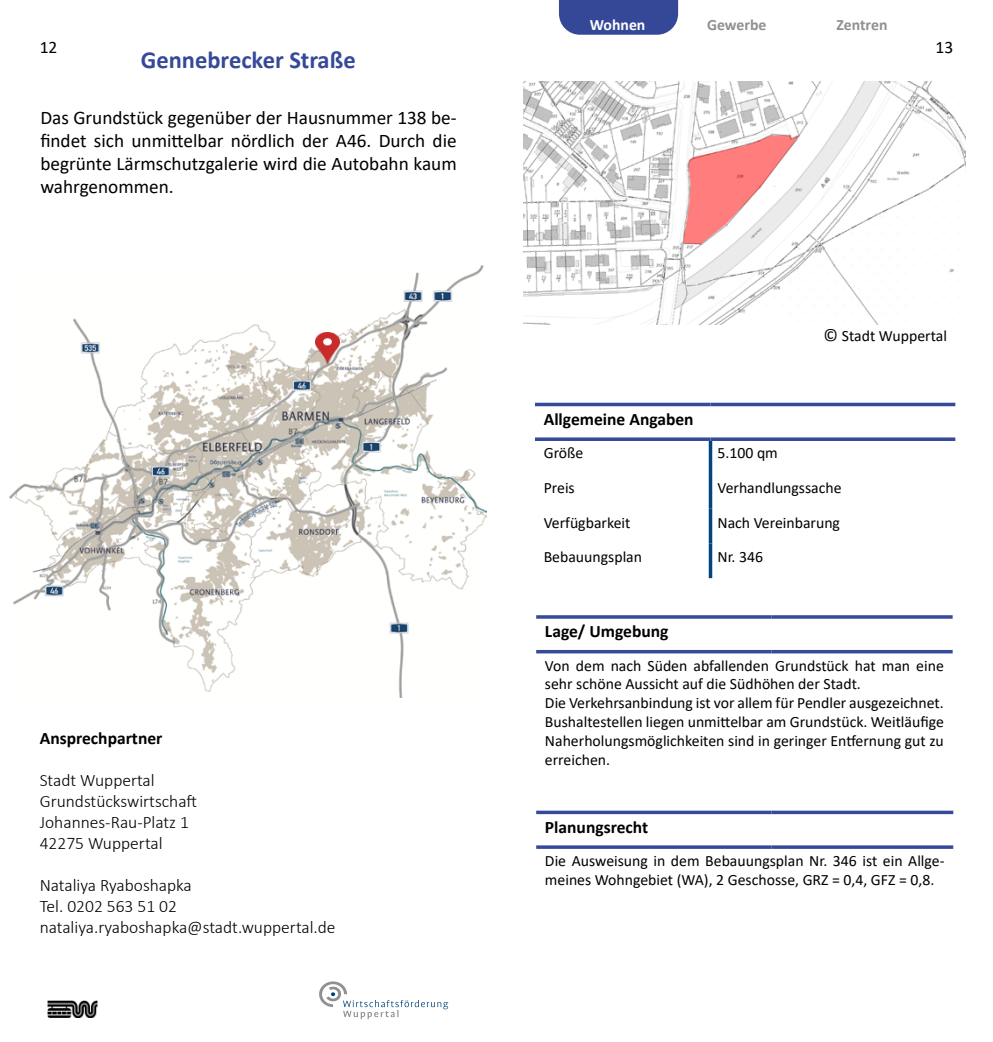
<style>
.page{position:relative;width:993px;height:1042px;background:#fff}
.page>*{position:absolute;margin:0;border:0;box-sizing:border-box;transform-origin:0 0}
.t1{font:700 24.5px "Calibri";color:#354998}
.t2{font:19.25px/23.1px "Calibri";color:#000;text-align:justify}
.t3{font:300 17.5px/21px "Calibri";color:#000}
.t4{font:700 17.5px "Calibri";color:#000}
.t5{font:17.5px "Calibri";color:#000}
.t6{font:15.75px/18.9px "Calibri";color:#000}
.t7{font:700 15.75px "Calibri";color:#8f9092}
.t8{font:700 15.75px "Calibri";color:#fff}
.s1{font-size:17.5px}
</style>
<div class="page">
<img style="left:10px;top:265px;width:476px;height:432px">
<img style="left:523px;top:81px;width:441px;height:244px">
<svg style="left:708px;top:441px;width:4px;height:33px"></svg>
<svg style="left:708px;top:474px;width:4px;height:35px"></svg>
<svg style="left:708px;top:509px;width:4px;height:34px"></svg>
<svg style="left:708px;top:543px;width:4px;height:35px"></svg>
<hr style="left:535px;top:403px;width:175px;height:3px;background:#354a99">
<hr style="left:710px;top:403px;width:245px;height:3px;background:#354a99">
<svg style="left:535px;top:437px;width:175px;height:4px"></svg>
<svg style="left:710px;top:437px;width:245px;height:4px"></svg>
<svg style="left:536px;top:615px;width:235px;height:4px"></svg>
<svg style="left:771px;top:615px;width:181px;height:4px"></svg>
<hr style="left:536px;top:650px;width:235px;height:3px;background:#354a99">
<hr style="left:771px;top:650px;width:181px;height:3px;background:#354a99">
<svg style="left:536px;top:810px;width:235px;height:4px"></svg>
<svg style="left:771px;top:810px;width:181px;height:4px"></svg>
<svg style="left:536px;top:845px;width:235px;height:4px"></svg>
<svg style="left:771px;top:845px;width:181px;height:4px"></svg>
<img style="left:315px;top:332px;width:24px;height:32px">
<svg style="left:559px;top:0;width:119px;height:35px;background:#3f519d"></svg>
<svg style="left:319px;top:981px;width:129px;height:38px"></svg>
<img style="left:47px;top:1000px;width:51px;height:17px">
<p class="t8" style="left:589px;top:13px;width:57px">Wohnen</p>
<p class="t7" style="left:706px;top:13px;width:61px">Gewerbe</p>
<p class="t7" style="left:836px;top:13px;width:52px">Zentren</p>
<p class="t5" style="left:40px;top:35px;width:19px">12</p>
<p class="t5" style="left:935px;top:35px;width:19px">13</p>
<h1 class="t1" style="left:141px;top:43px;width:216px">Gennebrecker Straße</h1>
<p class="t2" style="left:40px;top:105px;width:418px">Das Grundstück gegenüber der Hausnummer 138 be&shy;findet sich unmittelbar nördlich der A46. Durch die begrünte Lärmschutzgalerie wird die Autobahn kaum wahrgenommen.</p>
<p class="t4" style="left:40px;top:725px;width:124px">Ansprechpartner</p>
<p class="t3" style="left:40px;top:769px;width:159px">Stadt Wuppertal<br>Grundstückswirtschaft<br>Johannes-Rau-Platz 1<br>42275 Wuppertal</p>
<p class="t3" style="left:40px;top:874px;width:297px">Nataliya Ryaboshapka<br>Tel. 0202 563 51 02 nataliya.ryaboshapka@stadt.wuppertal.de</p>
<p class="t6" style="left:823px;top:325px;width:125px"><span class="s1">©</span> Stadt Wuppertal</p>
<p class="t4" style="left:543px;top:406px;width:151px">Allgemeine Angaben</p>
<p class="t6" style="left:543px;top:443px;width:41px">Größe</p>
<p class="t6" style="left:717px;top:443px;width:62px">5.100 qm</p>
<p class="t6" style="left:543px;top:478px;width:33px">Preis</p>
<p class="t6" style="left:717px;top:478px;width:126px">Verhandlungssache</p>
<p class="t6" style="left:543px;top:512px;width:88px">Verfügbarkeit</p>
<p class="t6" style="left:717px;top:512px;width:124px">Nach Vereinbarung</p>
<p class="t6" style="left:543px;top:547px;width:100px">Bebauungsplan</p>
<p class="t6" style="left:717px;top:547px;width:47px">Nr. 346</p>
<p class="t4" style="left:544px;top:619px;width:125px">Lage/ Umgebung</p>
<p class="t6" style="left:544px;top:655px;width:400px">Von dem nach Süden abfallenden Grundstück hat man eine sehr schöne Aussicht auf die Südhöhen der Stadt.<br>Die Verkehrsanbindung ist vor allem für Pendler ausgezeichnet.<br>Bushaltestellen liegen unmittelbar am Grundstück. Weitläufige Naherholungsmöglichkeiten sind in geringer Entfernung gut zu erreichen.</p>
<p class="t4" style="left:544px;top:814px;width:105px">Planungsrecht</p>
<p class="t6" style="left:544px;top:851px;width:401px">Die Ausweisung in dem Bebauungsplan Nr. 346 ist ein Allge&shy;meines Wohngebiet (WA), 2 Geschosse, GRZ = 0,4, GFZ = 0,8.</p>
</div>
